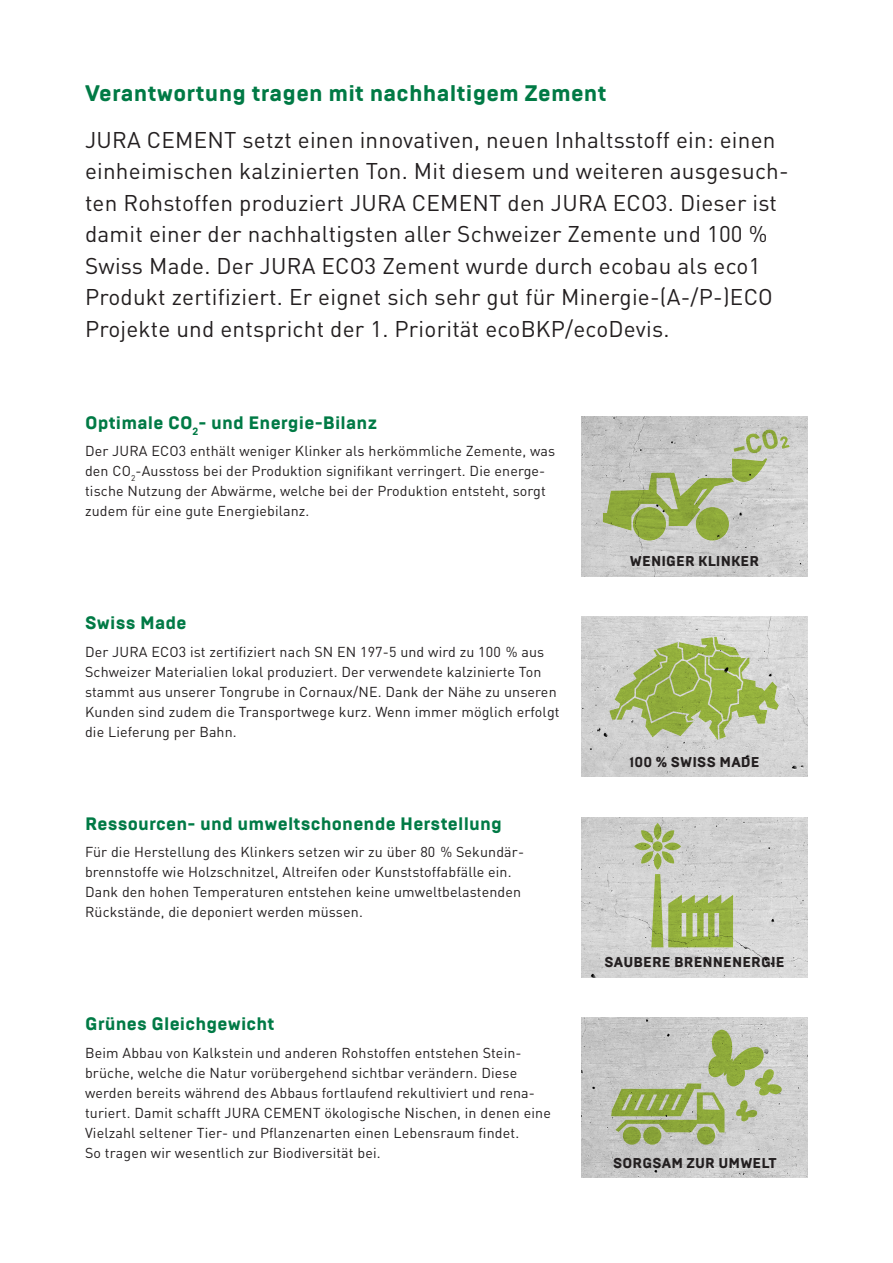
<style>
.page{position:relative;width:893px;height:1263px;background:#fff}
.page>*{position:absolute;margin:0;border:0;box-sizing:border-box;transform-origin:0 0}
.t1{font:22.5px/31.5px "DIN Pro";letter-spacing:.01em;color:#231f20}
.t2{font:800 22.5px "Brutal Type";letter-spacing:.01em;color:#007a45}
.t3{font:800 18px "Brutal Type";letter-spacing:.01em;color:#007a45}
.t4{font:14.25px/20.1px "DIN Pro";letter-spacing:.01em;color:#231f20}
.t5{font:800 14.25px "Brutal Type";letter-spacing:.01em;color:#231f20}
</style>
<div class="page">
<img style="left:581px;top:416px;width:227px;height:160px">
<img style="left:581px;top:1017px;width:227px;height:161px">
<svg style="left:603px;top:429px;width:186px;height:112px;background:#b9c0a3"></svg>
<svg style="left:611px;top:1030px;width:171px;height:114px;background:#b6bf9d"></svg>
<img style="left:581px;top:616px;width:227px;height:161px">
<svg style="left:609px;top:633px;width:170px;height:111px;background:#b4c18b"></svg>
<img style="left:581px;top:817px;width:227px;height:160px">
<svg style="left:651px;top:874px;width:82px;height:73px;background:#afbf7f"></svg>
<svg style="left:653px;top:841px;width:10px;height:10px"></svg>
<svg style="left:654px;top:823px;width:7px;height:17px"></svg>
<svg style="left:654px;top:853px;width:7px;height:17px"></svg>
<svg style="left:662px;top:830px;width:12px;height:12px"></svg>
<svg style="left:641px;top:830px;width:12px;height:12px"></svg>
<svg style="left:662px;top:851px;width:12px;height:12px"></svg>
<svg style="left:641px;top:851px;width:12px;height:12px"></svg>
<svg style="left:664px;top:842px;width:17px;height:8px"></svg>
<svg style="left:634px;top:842px;width:17px;height:8px"></svg>
<p class="t2" style="left:85px;top:80px;width:523px">Verantwortung tragen mit nachhaltigem Zement</p>
<p class="t1" style="left:85px;top:123px;width:705px">JURA CEMENT setzt einen innovativen, neuen Inhaltsstoff ein: einen einheimischen kalzinierten Ton. Mit diesem und weiteren ausgesuch&shy;ten Rohstoffen produziert JURA CEMENT den JURA ECO3. Dieser ist damit einer der nachhaltigsten aller Schweizer Zemente und 100 % Swiss Made. Der JURA ECO3 Zement wurde durch ecobau als eco1<br>Produkt zertifiziert. Er eignet sich sehr gut für Minergie-(A-/P-)ECO Projekte und entspricht der 1. Priorität ecoBKP/ecoDevis.</p>
<p class="t3" style="left:85px;top:412px;width:294px">Optimale CO<sub>2</sub>- und Energie-Bilanz</p>
<p class="t4" style="left:85px;top:440px;width:472px">Der JURA ECO3 enthält weniger Klinker als herkömmliche Zemente, was den CO<sub>2</sub>-Ausstoss bei der Produktion signifikant verringert. Die energe&shy;tische Nutzung der Abwärme, welche bei der Produktion entsteht, sorgt zudem für eine gute Energiebilanz.</p>
<p class="t3" style="left:85px;top:612px;width:103px">Swiss Made</p>
<p class="t4" style="left:85px;top:641px;width:476px">Der JURA ECO3 ist zertifiziert nach SN EN 197-5 und wird zu 100 % aus Schweizer Materialien lokal produziert. Der verwendete kalzinierte Ton stammt aus unserer Tongrube in Cornaux/NE. Dank der Nähe zu unseren Kunden sind zudem die Transportwege kurz. Wenn immer möglich erfolgt die Lieferung per Bahn.</p>
<p class="t3" style="left:85px;top:813px;width:419px">Ressourcen- und umweltschonende Herstellung</p>
<p class="t4" style="left:85px;top:841px;width:438px">Für die Herstellung des Klinkers setzen wir zu über 80 % Sekundär&shy;brennstoffe wie Holzschnitzel, Altreifen oder Kunststoffabfälle ein.<br>Dank den hohen Temperaturen entstehen keine umweltbelastenden Rückstände, die deponiert werden müssen.</p>
<p class="t3" style="left:85px;top:1013px;width:191px">Grünes Gleichgewicht</p>
<p class="t4" style="left:85px;top:1042px;width:467px">Beim Abbau von Kalkstein und anderen Rohstoffen entstehen Stein&shy;brüche, welche die Natur vorübergehend sichtbar verändern. Diese werden bereits während des Abbaus fortlaufend rekultiviert und rena&shy;turiert. Damit schafft JURA CEMENT ökologische Nischen, in denen eine Vielzahl seltener Tier- und Pflanzenarten einen Lebensraum findet.<br>So tragen wir wesentlich zur Biodiversität bei.</p>
<p class="t5" style="left:630px;top:553px;width:131px">WENIGER KLINKER</p>
<p class="t5" style="left:629px;top:753px;width:132px">100 % SWISS MADE</p>
<p class="t5" style="left:604px;top:954px;width:182px">SAUBERE BRENNENERGIE</p>
<p class="t5" style="left:613px;top:1154px;width:165px">SORGSAM ZUR UMWELT</p>
</div>
